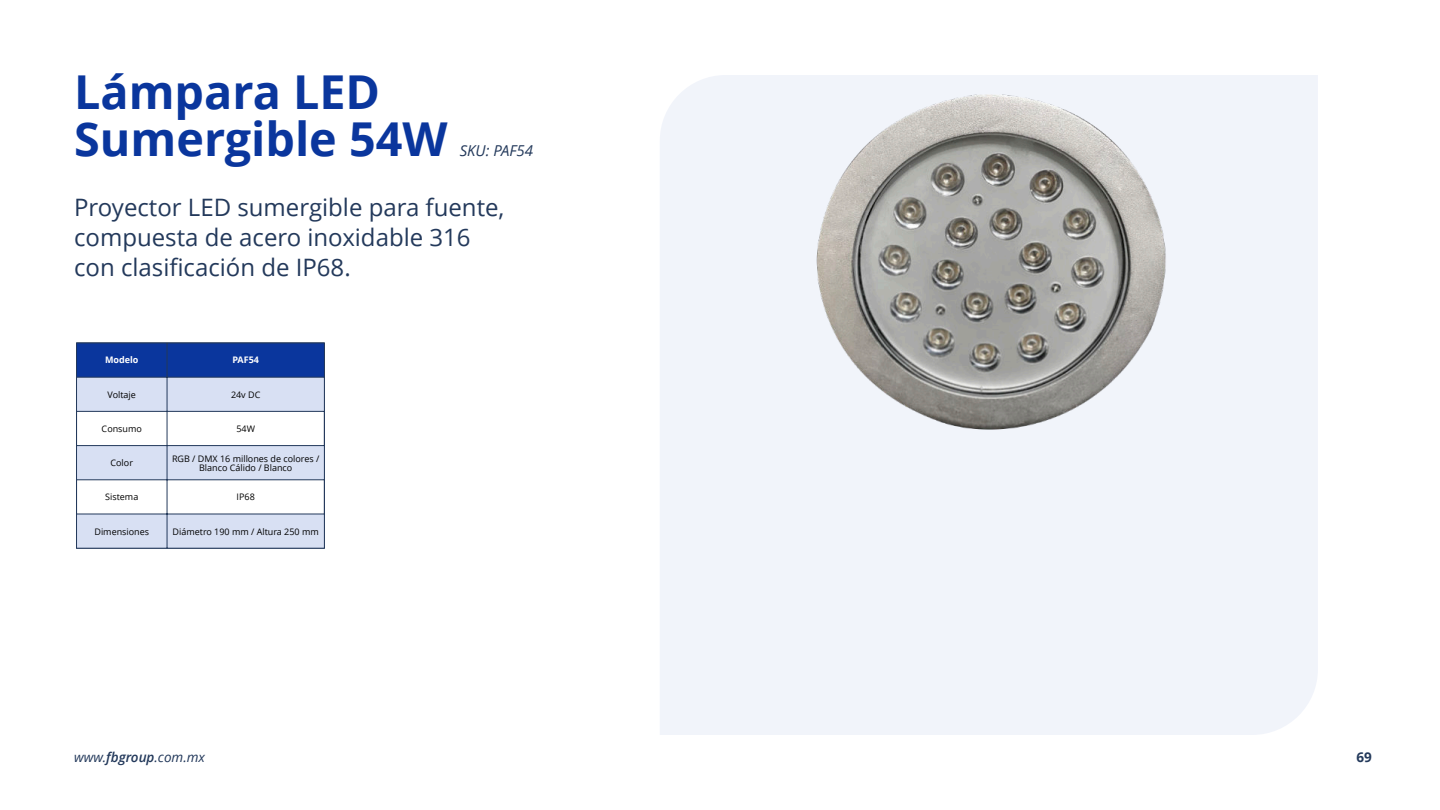
<style>
.page{position:relative;width:1440px;height:810px;background:#fff}
.page>*{position:absolute;margin:0;border:0;box-sizing:border-box;transform-origin:0 0}
.t1{font:700 46.72px/46.7px "Open Sans";color:#0a369d}
.t2{font:24px/30px "Open Sans";color:#23395b}
.t3{font:italic 15px "Open Sans";color:#23395b}
.t4{font:italic 13.5px "Open Sans";color:#23395b}
.t5{font:700 13.5px "Open Sans";color:#23395b}
.t6{font:9px/9px "Open Sans";color:#000;text-align:center}
.t7{font:700 9px "Open Sans";color:#fff}
.s1{font-weight:600}
</style>
<div class="page">
<div style="left:660px;top:75px;width:658px;height:660px;background:#f1f4fa"></div>
<div style="left:77px;top:343px;width:247px;height:34px;background:#0a369d"></div>
<svg style="left:77px;top:378px;width:247px;height:170px"></svg>
<hr style="left:76px;top:343px;width:1px;height:205px;background:#23395b">
<hr style="left:324px;top:343px;width:1px;height:205px;background:#23395b">
<hr style="left:167px;top:343px;width:1px;height:205px;background:#23395b">
<hr style="left:77px;top:343px;width:247px;height:1px;background:#23395b">
<hr style="left:77px;top:377px;width:247px;height:1px;background:#23395b">
<hr style="left:77px;top:411px;width:247px;height:1px;background:#23395b">
<hr style="left:77px;top:445px;width:247px;height:1px;background:#23395b">
<hr style="left:77px;top:480px;width:247px;height:1px;background:#23395b">
<hr style="left:77px;top:514px;width:247px;height:1px;background:#23395b">
<hr style="left:77px;top:548px;width:247px;height:1px;background:#23395b">
<img style="left:805px;top:85px;width:367px;height:356px">
<h1 class="t1" style="left:74px;top:73px;width:375px">Lámpara LED<br>Sumergible 54W</h1>
<h3 class="t3" style="left:460px;top:144px;width:75px">SKU: PAF54</h3>
<h2 class="t2" style="left:74px;top:194px;width:432px">Proyector LED sumergible para fuente, compuesta de acero inoxidable 316 con clasificación de IP68.</h2>
<p class="t7" style="left:105px;top:357px;width:35px">Modelo</p>
<p class="t7" style="left:232px;top:357px;width:28px">PAF54</p>
<p class="t6" style="left:108px;top:391px;width:30px">Voltaje</p>
<p class="t6" style="left:231px;top:391px;width:31px">24v DC</p>
<p class="t6" style="left:102px;top:425px;width:42px">Consumo</p>
<p class="t6" style="left:236px;top:425px;width:20px">54W</p>
<p class="t6" style="left:111px;top:459px;width:24px">Color</p>
<p class="t6" style="left:172px;top:455px;width:149px">RGB / DMX 16 millones de colores /<br>Blanco Cálido / Blanco</p>
<p class="t6" style="left:105px;top:493px;width:35px">Sistema</p>
<p class="t6" style="left:237px;top:493px;width:20px">IP68</p>
<p class="t6" style="left:94px;top:528px;width:56px">Dimensiones</p>
<p class="t6" style="left:173px;top:528px;width:148px">Diámetro 190 mm / Altura 250 mm</p>
<h3 class="t4" style="left:74px;top:751px;width:132px">www.<span class="s1">fbgroup</span>.com.mx</h3>
<h3 class="t5" style="left:1357px;top:751px;width:17px">69</h3>
</div>
